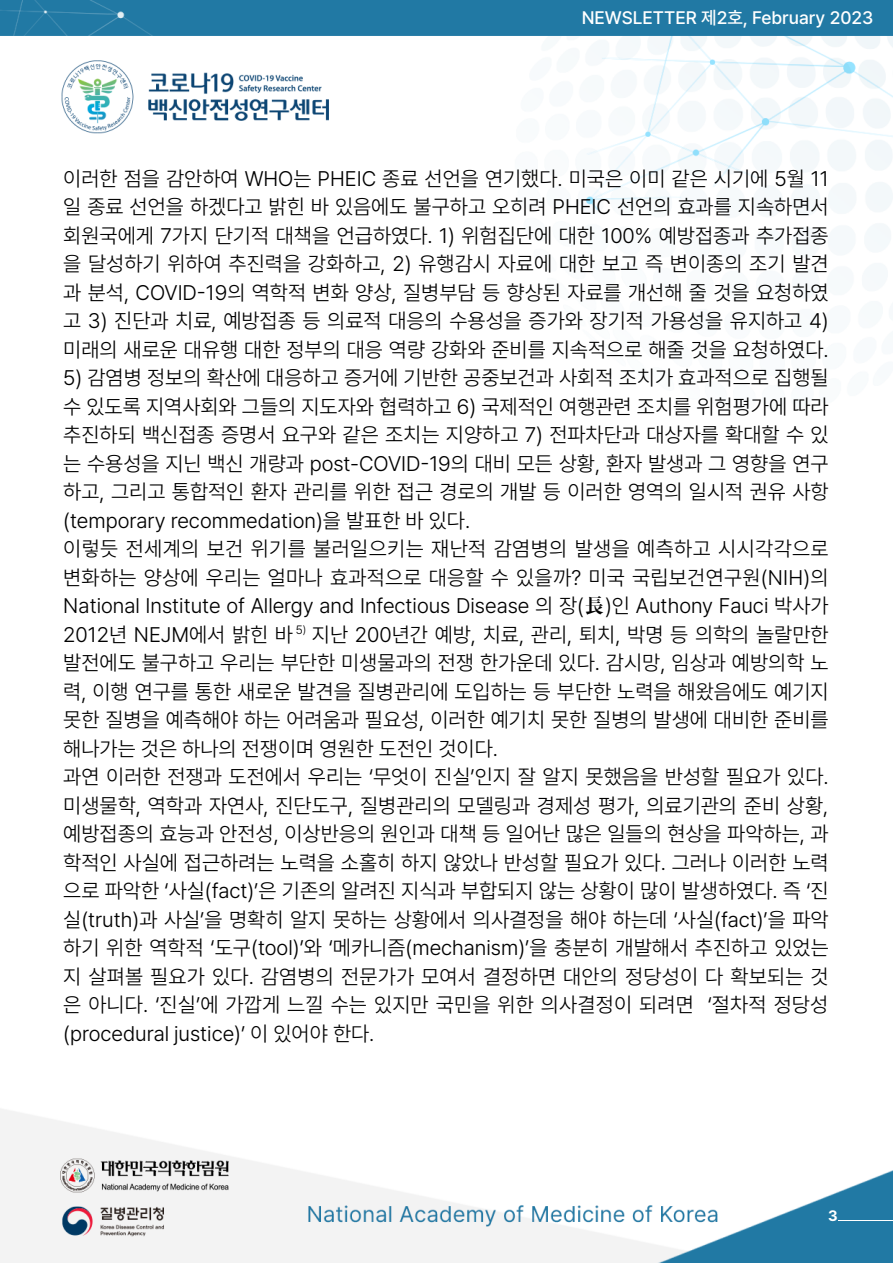
<style>
.page{position:relative;width:893px;height:1263px;background:#fff}
.page>*{position:absolute;margin:0;border:0;box-sizing:border-box;transform-origin:0 0}
.t1{font:300 21px/28.5px "Pretendard";color:#000;text-align:justify}
.t2{font:500 18px "Pretendard";color:#fff}
.t3{font:700 15px "Pretendard";color:#fff}
.s1{font-family:"H2 mjr E";font-weight:400}
</style>
<div class="page">
<img style="left:0;top:0;width:893px;height:1263px">
<hr style="left:838px;top:1220px;width:55px;height:1px;background:#fff">
<p class="t2" style="left:582px;top:5px;width:293px">NEWSLETTER 제2호, February 2023</p>
<p class="t1" style="left:63px;top:164px;width:767px">이러한 점을 감안하여 WHO는 PHEIC 종료 선언을 연기했다. 미국은 이미 같은 시기에 5월 11 일 종료 선언을 하겠다고 밝힌 바 있음에도 불구하고 오히려 PHEIC 선언의 효과를 지속하면서 회원국에게 7가지 단기적 대책을 언급하였다. 1) 위험집단에 대한 100% 예방접종과 추가접종 을 달성하기 위하여 추진력을 강화하고, 2) 유행감시 자료에 대한 보고 즉 변이종의 조기 발견 과 분석, COVID-19의 역학적 변화 양상, 질병부담 등 향상된 자료를 개선해 줄 것을 요청하였 고 3) 진단과 치료, 예방접종 등 의료적 대응의 수용성을 증가와 장기적 가용성을 유지하고 4) 미래의 새로운 대유행 대한 정부의 대응 역량 강화와 준비를 지속적으로 해줄 것을 요청하였다.</p>
<p class="t1" style="left:63px;top:363px;width:767px;text-align:left">5) 감염병 정보의 확산에 대응하고 증거에 기반한 공중보건과 사회적 조치가 효과적으로 집행될 수 있도록 지역사회와 그들의 지도자와 협력하고 6) 국제적인 여행관련 조치를 위험평가에 따라 추진하되 백신접종 증명서 요구와 같은 조치는 지양하고 7) 전파차단과 대상자를 확대할 수 있 는 수용성을 지닌 백신 개량과 post-COVID-19의 대비 모든 상황, 환자 발생과 그 영향을 연구 하고, 그리고 통합적인 환자 관리를 위한 접근 경로의 개발 등 이러한 영역의 일시적 권유 사항 (temporary recommedation)을 발표한 바 있다.<br>이렇듯 전세계의 보건 위기를 불러일으키는 재난적 감염병의 발생을 예측하고 시시각각으로 변화하는 양상에 우리는 얼마나 효과적으로 대응할 수 있을까? 미국 국립보건연구원(NIH)의 National Institute of Allergy and Infectious Disease 의 장(<span class="s1">長</span>)인 Authony Fauci 박사가 2012년 NEJM에서 밝힌 바 <sup>5</sup><sup>)</sup> 지난 200년간 예방, 치료, 관리, 퇴치, 박명 등 의학의 놀랄만한 발전에도 불구하고 우리는 부단한 미생물과의 전쟁 한가운데 있다. 감시망, 임상과 예방의학 노 력, 이행 연구를 통한 새로운 발견을 질병관리에 도입하는 등 부단한 노력을 해왔음에도 예기지 못한 질병을 예측해야 하는 어려움과 필요성, 이러한 예기치 못한 질병의 발생에 대비한 준비를 해나가는 것은 하나의 전쟁이며 영원한 도전인 것이다.<br>과연 이러한 전쟁과 도전에서 우리는 ‘무엇이 진실’인지 잘 알지 못했음을 반성할 필요가 있다. 미생물학, 역학과 자연사, 진단도구, 질병관리의 모델링과 경제성 평가, 의료기관의 준비 상황, 예방접종의 효능과 안전성, 이상반응의 원인과 대책 등 일어난 많은 일들의 현상을 파악하는, 과 학적인 사실에 접근하려는 노력을 소홀히 하지 않았나 반성할 필요가 있다. 그러나 이러한 노력 으로 파악한 ‘사실(fact)’은 기존의 알려진 지식과 부합되지 않는 상황이 많이 발생하였다. 즉 ‘진 실(truth)과 사실’을 명확히 알지 못하는 상황에서 의사결정을 해야 하는데 ‘사실(fact)’을 파악 하기 위한 역학적 ‘도구(tool)’와 ‘메카니즘(mechanism)’을 충분히 개발해서 추진하고 있었는 지 살펴볼 필요가 있다. 감염병의 전문가가 모여서 결정하면 대안의 정당성이 다 확보되는 것 은 아니다. ‘진실’에 가깝게 느낄 수는 있지만 국민을 위한 의사결정이 되려면 ‘절차적 정당성 (procedural justice)’ 이 있어야 한다.</p>
<p class="t3" style="left:828px;top:1204px;width:11px">3</p>
</div>
